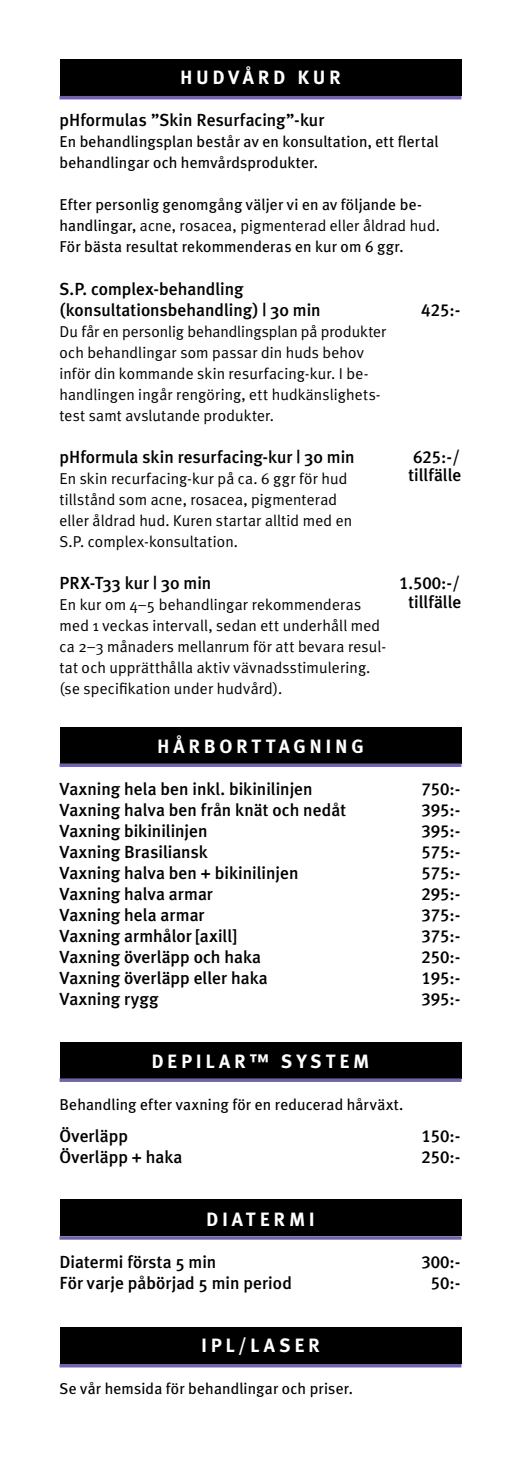
<style>
.page{position:relative;width:521px;height:1474px;background:#fff}
.page>*{position:absolute;margin:0;border:0;box-sizing:border-box;transform-origin:0 0}
.t1{font:700 19.25px "Meta Plus";letter-spacing:.19em;color:#fff}
.t2{font:500 17.5px/21px "Meta Plus";color:#000}
.t3{font:17.5px "Meta Plus Medium Caps";color:#000}
.t4{font:15.75px/21px "Meta Plus Normal";letter-spacing:.01em;color:#000}
.t5{font:15.75px/21px "Meta Plus";letter-spacing:.01em;color:#000}
.s1{font-family:"Meta Plus"}
</style>
<div class="page">
<div style="left:60px;top:727px;width:401px;height:36px;background:#000"></div>
<svg style="left:60px;top:763px;width:401px;height:4px;fill:#7263a9"></svg>
<div style="left:60px;top:60px;width:401px;height:36px;background:#000"></div>
<hr style="left:60px;top:96px;width:401px;height:3px;background:#7263a9">
<div style="left:60px;top:1199px;width:401px;height:37px;background:#000"></div>
<hr style="left:60px;top:1236px;width:401px;height:3px;background:#7263a9">
<div style="left:60px;top:1042px;width:401px;height:36px;background:#000"></div>
<hr style="left:60px;top:1078px;width:401px;height:3px;background:#7263a9">
<div style="left:60px;top:1327px;width:401px;height:36px;background:#000"></div>
<svg style="left:60px;top:1363px;width:401px;height:4px;fill:#7263a9"></svg>
<p class="t1" style="left:180px;top:67px;width:162px">HUDVÅRD KUR</p>
<p class="t2" style="left:60px;top:110px;width:266px">pHformulas ”Skin Resurfacing”-kur</p>
<p class="t5" style="left:60px;top:131px;width:381px">En behandlingsplan består av en konsultation, ett flertal behandlingar och hemvårdsprodukter.</p>
<p class="t5" style="left:60px;top:194px;width:364px">Efter personlig genomgång väljer vi en av följande be-</p>
<p class="t4" style="left:60px;top:215px;width:382px"><span class="s1">handlingar,</span> acne, rosacea, pigmenterad eller åldrad hud.</p>
<p class="t5" style="left:60px;top:236px;width:346px">För bästa resultat rekommenderas en kur om 6 ggr.</p>
<p class="t2" style="left:60px;top:278px;width:263px">S.P. complex-behandling (konsultationsbehandling) | 30 min</p>
<p class="t3" style="left:421px;top:299px;width:41px">425:-</p>
<p class="t4" style="left:60px;top:320px;width:328px">Du får en personlig behandlingsplan på produkter och behandlingar som passar din huds behov inför din kommande skin resurfacing-kur. I be&shy;handlingen ingår rengöring, ett hudkänslighets&shy;test samt avslutande produkter.</p>
<p class="t2" style="left:60px;top:446px;width:297px">pHformula skin resurfacing-kur | 30 min</p>
<p class="t3" style="left:413px;top:446px;width:49px">625:-/</p>
<p class="t4" style="left:60px;top:467px;width:294px">En skin recurfacing-kur på ca. 6 ggr för hud tillstånd som acne, rosacea, pigmenterad eller åldrad hud. Kuren startar alltid med en S.P. complex-konsultation.</p>
<p class="t2" style="left:60px;top:572px;width:153px">PRX-T33 kur | 30 min</p>
<p class="t3" style="left:399px;top:572px;width:63px">1.500:-/</p>
<p class="t4" style="left:60px;top:593px;width:328px">En kur om 4–5 behandlingar rekommenderas med 1 veckas intervall, sedan ett underhåll med ca 2–3 månaders mellanrum för att bevara resul&shy;tat och upprätthålla aktiv vävnadsstimulering. (se specifikation under hudvård).</p>
<p class="t1" style="left:157px;top:735px;width:208px">HÅRBORTTAGNING</p>
<p class="t2" style="left:60px;top:778px;width:255px">Vaxning hela ben inkl. bikinilinjen</p>
<p class="t3" style="left:421px;top:779px;width:41px">750:-</p>
<p class="t2" style="left:60px;top:799px;width:288px">Vaxning halva ben från knät och nedåt</p>
<p class="t3" style="left:421px;top:800px;width:41px">395:-</p>
<p class="t2" style="left:60px;top:820px;width:150px">Vaxning bikinilinjen</p>
<p class="t3" style="left:421px;top:821px;width:41px">395:-</p>
<p class="t2" style="left:60px;top:841px;width:150px">Vaxning Brasiliansk</p>
<p class="t3" style="left:421px;top:842px;width:41px">575:-</p>
<p class="t2" style="left:60px;top:862px;width:240px">Vaxning halva ben + bikinilinjen</p>
<p class="t3" style="left:421px;top:863px;width:41px">575:-</p>
<p class="t2" style="left:60px;top:883px;width:155px">Vaxning halva armar</p>
<p class="t3" style="left:421px;top:884px;width:41px">295:-</p>
<p class="t2" style="left:60px;top:904px;width:147px">Vaxning hela armar</p>
<p class="t3" style="left:421px;top:905px;width:41px">375:-</p>
<p class="t2" style="left:60px;top:925px;width:179px">Vaxning armhålor [axill]</p>
<p class="t3" style="left:421px;top:926px;width:41px">375:-</p>
<p class="t2" style="left:60px;top:946px;width:203px">Vaxning överläpp och haka</p>
<p class="t3" style="left:421px;top:947px;width:41px">250:-</p>
<p class="t2" style="left:60px;top:967px;width:210px">Vaxning överläpp eller haka</p>
<p class="t3" style="left:421px;top:968px;width:41px">195:-</p>
<p class="t2" style="left:60px;top:988px;width:101px">Vaxning rygg</p>
<p class="t3" style="left:421px;top:989px;width:41px">395:-</p>
<p class="t2" style="left:408px;top:465px;width:54px">tillfälle</p>
<p class="t2" style="left:408px;top:591px;width:54px">tillfälle</p>
<p class="t1" style="left:151px;top:1050px;width:220px">DEPILAR™ SYSTEM</p>
<p class="t5" style="left:60px;top:1094px;width:345px">Behandling efter vaxning för en reducerad hårväxt.</p>
<p class="t2" style="left:60px;top:1125px;width:70px">Överläpp</p>
<p class="t3" style="left:421px;top:1125px;width:41px">150:-</p>
<p class="t2" style="left:60px;top:1146px;width:124px">Överläpp + haka</p>
<p class="t3" style="left:421px;top:1146px;width:41px">250:-</p>
<p class="t1" style="left:206px;top:1208px;width:110px">DIATERMI</p>
<p class="t2" style="left:60px;top:1251px;width:158px">Diatermi första 5 min</p>
<p class="t3" style="left:421px;top:1251px;width:41px">300:-</p>
<p class="t2" style="left:60px;top:1272px;width:234px">För varje påbörjad 5 min period</p>
<p class="t3" style="left:431px;top:1272px;width:31px">50:-</p>
<p class="t1" style="left:201px;top:1334px;width:120px">IPL/LASER</p>
<p class="t5" style="left:60px;top:1377px;width:295px">Se vår hemsida för behandlingar och priser.</p>
</div>
